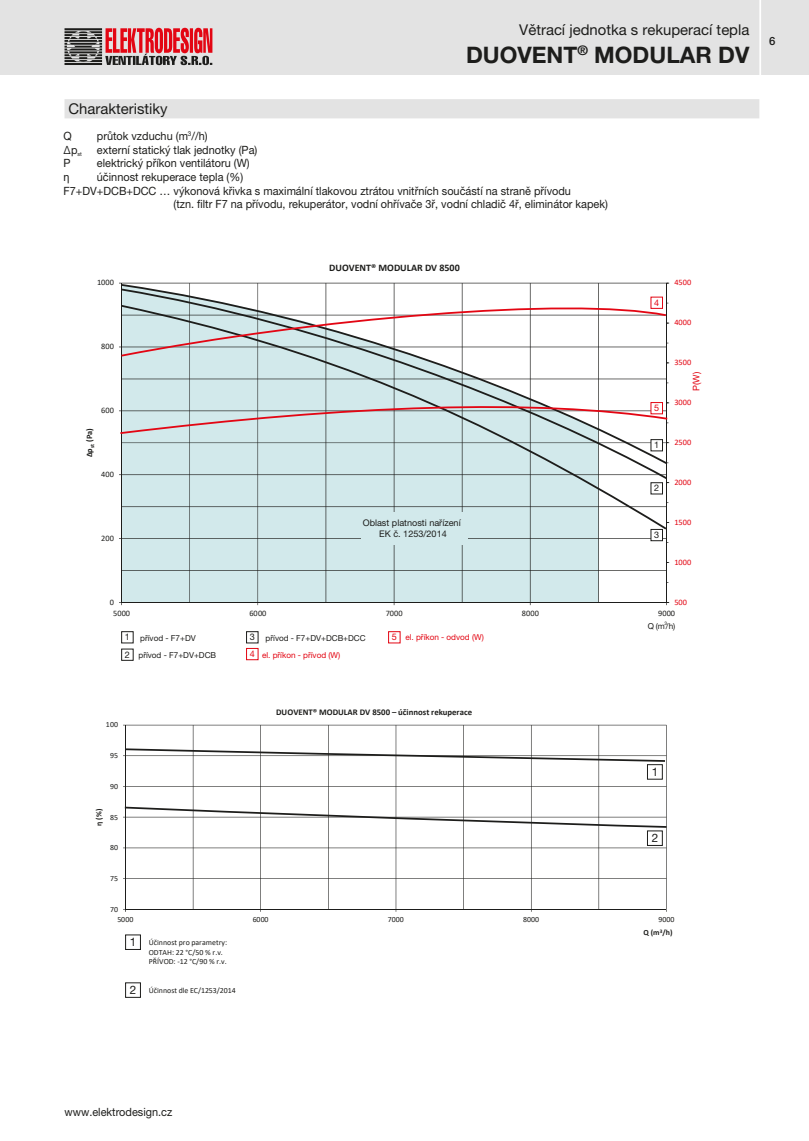
<style>
.page{position:relative;width:809px;height:1141px;background:#fff}
.page>*{position:absolute;margin:0;border:0;box-sizing:border-box;transform-origin:0 0}
.t1{font:700 22.75px "Helvetica Neue LT Pro";color:#1d1d1b}
.t2{font:14.88px "Helvetica Neue LT Pro";color:#1d1d1b}
.t3{font:11.72px "Helvetica Neue LT Pro";color:#1d1d1b}
.t4{font:11.38px "Helvetica Neue LT Pro";color:#1d1d1b;scale:.96 1}
.t5{font:500 11.38px "Helvetica Neue LT Pro";color:#1d1d1b}
.t6{font:11.38px "Arial";color:#1d1d1b;scale:.96 1}
.t7{font:700 9.97px "Calibri";color:#1d1d1b}
.t8{font:9.1px/10.8px "Helvetica Neue LT Pro";color:#1d1d1b;text-align:center}
.t9{font:9.1px "Helvetica Neue LT Pro";color:#e30613}
.t10{font:700 8.75px "Calibri";letter-spacing:-.005em;color:#1d1d1b}
.t11{font:8.22px "Helvetica Neue LT Pro";color:#1d1d1b}
.t12{font:8.22px "Helvetica Neue LT Pro";color:#e30613}
.t13{font:8.22px "Calibri";letter-spacing:.005em;color:#1d1d1b}
.t14{font:8.22px "Calibri";letter-spacing:-.005em;color:#e30613}
.t15{font:700 8.22px "Calibri";color:#1d1d1b}
.t16{font:7.88px/9.5px "Calibri";letter-spacing:-.005em;color:#1d1d1b}
.t17{font:700 7.88px "Calibri";color:#1d1d1b}
.t18{font:4.73px "Helvetica Neue LT Pro";color:#1d1d1b}
.s1{font-size:9.1px}
.s2{font-family:"Helvetica Neue LT Pro";font-size:11.72px}
</style>
<div class="page">
<div style="left:0;top:0;width:809px;height:74px;background:#e3e3e3"></div>
<hr style="left:759px;top:0;width:2px;height:77px;background:#fff">
<svg style="left:64px;top:28px;width:148px;height:37px"></svg>
<div style="left:64px;top:99px;width:695px;height:19px;background:#e3e3e3"></div>
<div style="left:122px;top:531px;width:476px;height:71px;background:#d2e9eb"></div>
<hr style="left:122px;top:570px;width:544px;height:1px;background:#1d1d1b">
<hr style="left:122px;top:538px;width:544px;height:1px;background:#1d1d1b">
<hr style="left:189px;top:283px;width:1px;height:319px;background:#1d1d1b">
<hr style="left:325px;top:283px;width:1px;height:319px;background:#1d1d1b">
<hr style="left:598px;top:283px;width:1px;height:319px;background:#1d1d1b">
<hr style="left:462px;top:283px;width:1px;height:319px;background:#1d1d1b">
<hr style="left:257px;top:283px;width:1px;height:319px;background:#1d1d1b">
<hr style="left:394px;top:283px;width:1px;height:319px;background:#1d1d1b">
<hr style="left:530px;top:283px;width:1px;height:319px;background:#1d1d1b">
<hr style="left:666px;top:283px;width:1px;height:319px;background:#1d1d1b">
<hr style="left:121px;top:283px;width:1px;height:319px;background:#1d1d1b">
<hr style="left:122px;top:602px;width:544px;height:1px;background:#1d1d1b">
<div style="left:361px;top:513px;width:106px;height:32px;background:#d2e9eb"></div>
<div style="left:651px;top:529px;width:11px;height:12px;background:#fff"></div>
<div style="left:650px;top:529px;width:12px;height:12px;border:1px solid #1d1d1b"></div>
<div style="left:121px;top:631px;width:12px;height:12px;border:1px solid #1d1d1b"></div>
<div style="left:121px;top:649px;width:12px;height:12px;border:1px solid #1d1d1b"></div>
<div style="left:246px;top:631px;width:12px;height:12px;border:1px solid #1d1d1b"></div>
<div style="left:246px;top:648px;width:12px;height:12px;border:1px solid #e30613"></div>
<div style="left:388px;top:631px;width:12px;height:12px;border:1px solid #e30613"></div>
<svg style="left:119px;top:474px;width:549px;height:57px"></svg>
<svg style="left:120px;top:466px;width:548px;height:15px;background:#cadddf"></svg>
<svg style="left:120px;top:283px;width:548px;height:183px"></svg>
<svg style="left:119px;top:296px;width:550px;height:68px"></svg>
<svg style="left:119px;top:399px;width:550px;height:36px"></svg>
<hr style="left:125px;top:878px;width:541px;height:1px;background:#1d1d1b">
<hr style="left:125px;top:848px;width:541px;height:1px;background:#1d1d1b">
<hr style="left:125px;top:786px;width:541px;height:1px;background:#1d1d1b">
<hr style="left:125px;top:725px;width:541px;height:1px;background:#1d1d1b">
<hr style="left:193px;top:725px;width:1px;height:184px;background:#1d1d1b">
<hr style="left:328px;top:725px;width:1px;height:184px;background:#1d1d1b">
<hr style="left:463px;top:725px;width:1px;height:184px;background:#1d1d1b">
<hr style="left:598px;top:725px;width:1px;height:184px;background:#1d1d1b">
<hr style="left:260px;top:725px;width:1px;height:184px;background:#1d1d1b">
<hr style="left:395px;top:725px;width:1px;height:184px;background:#1d1d1b">
<hr style="left:531px;top:725px;width:1px;height:184px;background:#1d1d1b">
<hr style="left:666px;top:725px;width:1px;height:184px;background:#1d1d1b">
<hr style="left:125px;top:725px;width:1px;height:184px;background:#1d1d1b">
<hr style="left:125px;top:909px;width:541px;height:1px;background:#1d1d1b">
<svg style="left:123px;top:747px;width:543px;height:16px"></svg>
<svg style="left:123px;top:806px;width:544px;height:23px"></svg>
<div style="left:647px;top:764px;width:15px;height:15px;border:1px solid #1d1d1b"></div>
<div style="left:125px;top:935px;width:16px;height:15px;border:1px solid #1d1d1b"></div>
<div style="left:125px;top:982px;width:16px;height:16px;border:1px solid #1d1d1b"></div>
<div style="left:647px;top:831px;width:15px;height:15px;border:1px solid #1d1d1b"></div>
<h2 class="t2" style="left:519px;top:21px;width:232px">Větrací jednotka s rekuperací tepla</h2>
<h1 class="t1" style="left:466px;top:41px;width:285px">DUOVENT<sup>®</sup> MODULAR DV</h1>
<h2 class="t2" style="left:68px;top:100px;width:101px">Charakteristiky</h2>
<p class="t4" style="left:64px;top:129px;width:10px">Q</p>
<p class="t4" style="left:97px;top:129px;width:117px">průtok vzduchu (m<sup>3</sup>//h)</p>
<p class="t4" style="left:64px;top:143px;width:21px">Δp<sub>st</sub></p>
<p class="t4" style="left:97px;top:143px;width:169px">externí statický tlak jednotky (Pa)</p>
<p class="t4" style="left:64px;top:157px;width:9px">P</p>
<p class="t4" style="left:97px;top:157px;width:161px">elektrický příkon ventilátoru (W)</p>
<p class="t6" style="left:64px;top:169px;width:8px">η</p>
<p class="t4" style="left:97px;top:170px;width:154px">účinnost rekuperace tepla (%)</p>
<p class="t4" style="left:64px;top:184px;width:530px">F7+DV+DCB+DCC … výkonová křivka s maximální tlakovou ztrátou vnitřních součástí na straně přívodu</p>
<p class="t4" style="left:173px;top:197px;width:454px">(tzn. filtr F7 na přívodu, rekuperátor, vodní ohřívače 3ř, vodní chladič 4ř, eliminátor kapek)</p>
<p class="t5" style="left:769px;top:34px;width:8px">6</p>
<p class="t13" style="left:97px;top:277px;width:18px">1000</p>
<p class="t13" style="left:101px;top:341px;width:14px">800</p>
<p class="t13" style="left:101px;top:405px;width:14px">600</p>
<p class="t15" style="left:84px;top:457px;width:31px;rotate:-90deg">Δp<sub>st</sub> (Pa)</p>
<p class="t13" style="left:101px;top:469px;width:14px">400</p>
<p class="t13" style="left:101px;top:533px;width:14px">200</p>
<p class="t13" style="left:110px;top:596px;width:6px">0</p>
<p class="t7" style="left:329px;top:260px;width:132px">DUOVENT® MODULAR DV 8500</p>
<p class="t8" style="left:363px;top:517px;width:99px">Oblast platnosti nařízení<br>EK č. 1253/2014</p>
<p class="t9" style="left:654px;top:297px;width:7px">4</p>
<p class="t9" style="left:654px;top:403px;width:7px">5</p>
<p class="t8" style="left:654px;top:440px;width:7px">1</p>
<p class="t8" style="left:654px;top:483px;width:7px">2</p>
<p class="t8" style="left:654px;top:529px;width:7px">3</p>
<p class="t14" style="left:674px;top:277px;width:18px">4500</p>
<p class="t14" style="left:674px;top:317px;width:18px">4000</p>
<p class="t14" style="left:674px;top:357px;width:18px">3500</p>
<p class="t9" style="left:690px;top:391px;width:21px;rotate:-90deg">P(W)</p>
<p class="t14" style="left:674px;top:397px;width:18px">3000</p>
<p class="t14" style="left:674px;top:437px;width:18px">2500</p>
<p class="t14" style="left:674px;top:477px;width:18px">2000</p>
<p class="t14" style="left:674px;top:517px;width:18px">1500</p>
<p class="t14" style="left:674px;top:556px;width:18px">1000</p>
<p class="t14" style="left:674px;top:596px;width:14px">500</p>
<p class="t13" style="left:113px;top:607px;width:18px">5000</p>
<p class="t13" style="left:249px;top:607px;width:18px">6000</p>
<p class="t13" style="left:386px;top:607px;width:18px">7000</p>
<p class="t13" style="left:522px;top:607px;width:18px">8000</p>
<p class="t13" style="left:658px;top:607px;width:18px">9000</p>
<p class="t11" style="left:125px;top:633px;width:72px"><span class="s1">1</span> přívod - F7+DV</p>
<p class="t8" style="left:125px;top:649px;width:7px">2</p>
<p class="t8" style="left:250px;top:632px;width:7px">3</p>
<p class="t11" style="left:266px;top:633px;width:102px">přívod - F7+DV+DCB+DCC</p>
<p class="t12" style="left:392px;top:633px;width:94px"><span class="s1">5</span> el. příkon - odvod (W)</p>
<p class="t11" style="left:138px;top:650px;width:79px">přívod - F7+DV+DCB</p>
<p class="t12" style="left:250px;top:650px;width:92px"><span class="s1">4</span> el. příkon - přívod (W)</p>
<p class="t16" style="left:106px;top:720px;width:14px">100</p>
<p class="t16" style="left:110px;top:750px;width:9px">95</p>
<p class="t16" style="left:110px;top:781px;width:9px">90</p>
<p class="t17" style="left:93px;top:826px;width:18px;rotate:-90deg">η (%)</p>
<p class="t16" style="left:110px;top:812px;width:9px">85</p>
<p class="t16" style="left:110px;top:843px;width:9px">80</p>
<p class="t16" style="left:110px;top:873px;width:9px">75</p>
<p class="t16" style="left:110px;top:904px;width:9px">70</p>
<p class="t10" style="left:276px;top:705px;width:197px">DUOVENT® MODULAR DV 8500 – účinnost rekuperace</p>
<p class="t18" style="left:664px;top:621px;width:4px">3</p>
<p class="t11" style="left:647px;top:621px;width:29px">Q (m/h)</p>
<p class="t3" style="left:651px;top:765px;width:8px">1</p>
<p class="t3" style="left:651px;top:831px;width:8px">2</p>
<p class="t16" style="left:117px;top:914px;width:18px">5000</p>
<p class="t16" style="left:253px;top:914px;width:17px">6000</p>
<p class="t16" style="left:388px;top:914px;width:17px">7000</p>
<p class="t16" style="left:523px;top:914px;width:18px">8000</p>
<p class="t16" style="left:658px;top:914px;width:18px">9000</p>
<p class="t3" style="left:130px;top:935px;width:8px">1</p>
<p class="t16" style="left:130px;top:986px;width:107px"><span class="s2">2</span> Účinnost dle EC/1253/2014</p>
<p class="t16" style="left:149px;top:938px;width:80px">Účinnost pro parametry:<br>ODTAH: 22 °C/50 % r.v.<br>PŘÍVOD: -12 °C/90 % r.v.</p>
<p class="t17" style="left:643px;top:927px;width:31px">Q (m<sup>3</sup>/h)</p>
<p class="t4" style="left:64px;top:1105px;width:114px">www.elektrodesign.cz</p>
</div>
